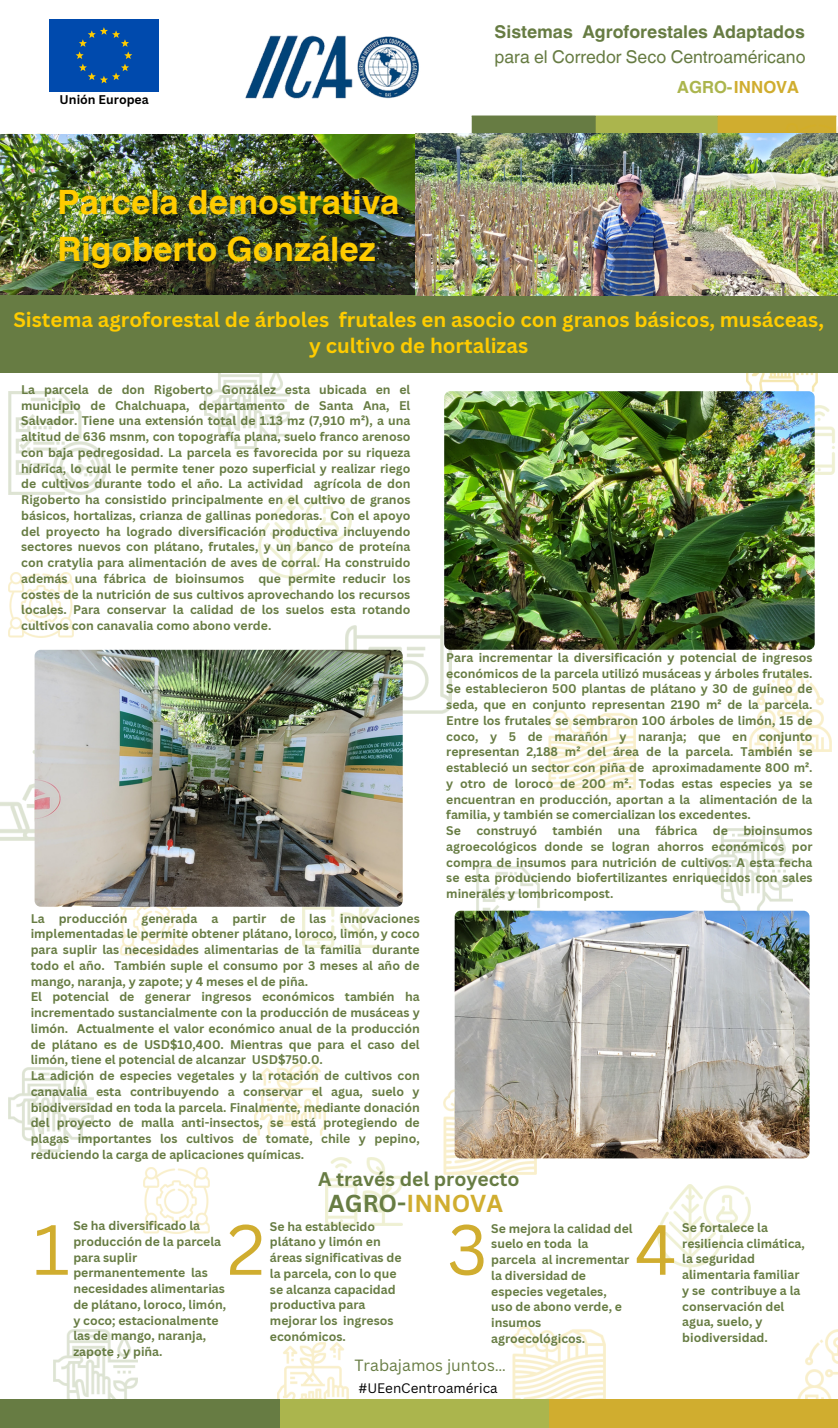
<style>
.page{position:relative;width:838px;height:1428px;background:#fff}
.page>*{position:absolute;margin:0;border:0;box-sizing:border-box;transform-origin:0 0}
.t1{font:69.3px "Canva Sans";color:#d0ad2f}
.t2{font:700 33.6px "Helvetica World";color:#fc0}
.t3{font:700 23.8px "Canva Sans";color:#d0ad2f}
.t4{font:700 20.3px/26.2px "Canva Sans";color:#fc0;text-align:center}
.t5{font:700 19.25px "Canva Sans";color:#677c43}
.t6{font:17.5px "Helvetica World";color:#677c43}
.t7{font:700 17.5px "Helvetica World";color:#677c43}
.t8{font:700 16.8px "Helvetica World";color:#d0ad2f}
.t9{font:15.75px "Canva Sans";color:#677c43}
.t10{font:13.3px "Canva Sans";color:#000}
.t11{font:700 12.25px/15.8px "Canva Sans";color:#677c43;text-align:justify}
.t12{font:700 12.25px "Canva Sans";color:#000}
.s1{color:#abb54d}
.s2{color:#677c43}
</style>
<div class="page">
<img style="left:245px;top:35px;width:174px;height:64px">
<div style="left:49px;top:19px;width:110px;height:73px;background:#004aad"></div>
<svg style="left:76px;top:27px;width:56px;height:56px"></svg>
<div style="left:472px;top:116px;width:125px;height:129px;background:#677c43"></div>
<div style="left:596px;top:116px;width:123px;height:129px;background:#abb54d"></div>
<div style="left:718px;top:116px;width:117px;height:129px;background:#d0ad2f"></div>
<hr style="left:471px;top:118px;width:3px;height:126px;background:#677c43">
<hr style="left:471px;top:116px;width:124px;height:2px;background:#677c43">
<hr style="left:595px;top:118px;width:3px;height:126px;background:#abb54d">
<hr style="left:595px;top:116px;width:122px;height:2px;background:#abb54d">
<hr style="left:717px;top:118px;width:3px;height:126px;background:#d0ad2f">
<hr style="left:833px;top:118px;width:3px;height:126px;background:#d0ad2f">
<hr style="left:717px;top:116px;width:119px;height:2px;background:#d0ad2f">
<img style="left:749px;top:670px;width:82px;height:82px">
<img style="left:476px;top:867px;width:85px;height:44px">
<img style="left:548px;top:711px;width:87px;height:79px">
<img style="left:258px;top:495px;width:93px;height:96px">
<img style="left:345px;top:626px;width:106px;height:87px">
<img style="left:121px;top:907px;width:65px;height:48px">
<img style="left:302px;top:907px;width:77px;height:41px">
<img style="left:707px;top:829px;width:84px;height:82px">
<img style="left:8px;top:391px;width:99px;height:104px">
<img style="left:814px;top:406px;width:21px;height:68px">
<img style="left:8px;top:572px;width:66px;height:66px">
<img style="left:205px;top:373px;width:84px;height:75px">
<img style="left:0;top:740px;width:35px;height:101px">
<img style="left:444px;top:1090px;width:92px;height:85px">
<img style="left:254px;top:1065px;width:71px;height:71px">
<img style="left:8px;top:1067px;width:85px;height:85px">
<img style="left:144px;top:1168px;width:65px;height:65px">
<img style="left:326px;top:1158px;width:76px;height:68px">
<img style="left:512px;top:1327px;width:93px;height:72px">
<img style="left:277px;top:1343px;width:71px;height:56px">
<img style="left:53px;top:1330px;width:85px;height:69px">
<img style="left:657px;top:1184px;width:93px;height:96px">
<img style="left:797px;top:1330px;width:40px;height:69px">
<div style="left:0;top:1399px;width:280px;height:29px;background:#677c43"></div>
<div style="left:280px;top:1399px;width:269px;height:29px;background:#abb54d"></div>
<div style="left:549px;top:1399px;width:288px;height:29px;background:#d0ad2f"></div>
<img style="left:35px;top:650px;width:367px;height:257px;border-radius:6px">
<img style="left:454px;top:911px;width:355px;height:247px;border-radius:6px">
<img style="left:746px;top:373px;width:70px;height:18px">
<img style="left:444px;top:391px;width:370px;height:259px;border-radius:6px">
<img style="left:0;top:134px;width:415px;height:161px">
<div style="left:0;top:295px;width:837px;height:78px;background:#677c43"></div>
<img style="left:415px;top:133px;width:422px;height:162px">
<p class="t12" style="left:60px;top:91px;width:91px">Unión Europea</p>
<p class="t2" style="left:58px;top:174px;width:343px">Parcela demostrativa</p>
<p class="t2" style="left:58px;top:222px;width:319px">Rigoberto González</p>
<p class="t7" style="left:494px;top:17px;width:311px">Sistemas Agroforestales Adaptados</p>
<p class="t6" style="left:494px;top:46px;width:312px">para el Corredor Seco Centroaméricano</p>
<p class="t8" style="left:677px;top:74px;width:123px"><span class="s1">AGRO-</span>INNOVA</p>
<p class="t4" style="left:13px;top:306px;width:812px">Sistema agroforestal de árboles frutales en asocio con granos básicos, musáceas, y cultivo de hortalizas</p>
<p class="t11" style="left:21px;top:381px;width:390px">La parcela de don Rigoberto González esta ubicada en el municipio de Chalchuapa, departamento de Santa Ana, El Salvador. Tiene una extensión total de 1.13 mz (7,910 m²), a una altitud de 636 msnm, con topografía plana, suelo franco arenoso con baja pedregosidad. La parcela es favorecida por su riqueza hídrica, lo cual le permite tener pozo superficial y realizar riego de cultivos durante todo el año. La actividad agrícola de don Rigoberto ha consistido principalmente en el cultivo de granos básicos, hortalizas, crianza de gallinas ponedoras. Con el apoyo del proyecto ha logrado diversificación productiva incluyendo sectores nuevos con plátano, frutales, y un banco de proteína con cratylia para alimentación de aves de corral. Ha construido además una fábrica de bioinsumos que permite reducir los costes de la nutrición de sus cultivos aprovechando los recursos locales. Para conservar la calidad de los suelos esta rotando cultivos con canavalia como abono verde.</p>
<p class="t11" style="left:31px;top:910px;width:390px">La producción generada a partir de las innovaciones implementadas le permite obtener plátano, loroco, limón, y coco para suplir las necesidades alimentarias de la familia durante todo el año. También suple el consumo por 3 meses al año de mango, naranja, y zapote; y 4 meses el de piña.</p>
<p class="t11" style="left:31px;top:989px;width:390px">El potencial de generar ingresos económicos también ha incrementado sustancialmente con la producción de musáceas y limón. Actualmente el valor económico anual de la producción de plátano es de USD$10,400. Mientras que para el caso del limón, tiene el potencial de alcanzar USD$750.0.</p>
<p class="t11" style="left:31px;top:1067px;width:390px">La adición de especies vegetales y la rotación de cultivos con canavalia esta contribuyendo a conservar el agua, suelo y biodiversidad en toda la parcela. Finalmente, mediante donación del proyecto de malla anti-insectos, se está protegiendo de plagas importantes los cultivos de tomate, chile y pepino, reduciendo la carga de aplicaciones químicas.</p>
<p class="t11" style="left:446px;top:649px;width:368px">Para incrementar la diversificación y potencial de ingresos económicos de la parcela utilizó musáceas y árboles frutales.<br>Se establecieron 500 plantas de plátano y 30 de guineo de seda, que en conjunto representan 2190 m² de la parcela.<br>Entre los frutales se sembraron 100 árboles de limón, 15 de coco, y 5 de marañón y naranja; que en conjunto representan 2,188 m² del área de la parcela. También se estableció un sector con piña de aproximadamente 800 m². y otro de loroco de 200 m². Todas estas especies ya se encuentran en producción, aportan a la alimentación de la familia, y también se comercializan los excedentes.</p>
<p class="t11" style="left:446px;top:822px;width:16px">Se</p>
<p class="t11" style="left:476px;top:822px;width:62px">construyó</p>
<p class="t11" style="left:552px;top:822px;width:51px">también</p>
<p class="t11" style="left:617px;top:822px;width:24px">una</p>
<p class="t11" style="left:655px;top:822px;width:44px">fábrica</p>
<p class="t11" style="left:712px;top:822px;width:17px">de</p>
<p class="t11" style="left:446px;top:822px;width:368px;text-indent:297px">bioinsumos agroecológicos donde se logran ahorros económicos por compra de insumos para nutrición de cultivos. A esta fecha se esta produciendo biofertilizantes enriquecidos con sales minerales y lombricompost.</p>
<p class="t5" style="left:318px;top:1166px;width:203px">A través del proyecto</p>
<p class="t3" style="left:328px;top:1187px;width:176px"><span class="s2">AGRO-</span>INNOVA</p>
<p class="t11" style="left:73px;top:1217px;width:154px;text-align:left">Se ha diversificado la producción de la parcela para suplir permanentemente las necesidades alimentarias de plátano, loroco, limón, y coco; estacionalmente las de mango, naranja, zapote , y piña.</p>
<p class="t11" style="left:491px;top:1220px;width:143px;text-align:left">Se mejora la calidad del suelo en toda la parcela al incrementar la diversidad de especies vegetales,<br>uso de abono verde, e insumos agroecológicos.</p>
<p class="t11" style="left:682px;top:1219px;width:124px;text-align:left">Se fortalece la resiliencia climática, la seguridad alimentaria familiar y se contribuye a la conservación del agua, suelo, y biodiversidad.</p>
<p class="t11" style="left:270px;top:1218px;width:133px;text-align:left">Se ha establecido plátano y limón en áreas significativas de la parcela, con lo que se alcanza capacidad productiva para mejorar los ingresos económicos.</p>
<p class="t9" style="left:354px;top:1354px;width:153px">Trabajamos juntos…</p>
<p class="t1" style="left:33px;top:1201px;width:38px">1</p>
<p class="t1" style="left:227px;top:1201px;width:40px">2</p>
<p class="t1" style="left:447px;top:1201px;width:42px">3</p>
<p class="t1" style="left:634px;top:1201px;width:43px">4</p>
<p class="t10" style="left:358px;top:1379px;width:140px">#UEenCentroamérica</p>
</div>
